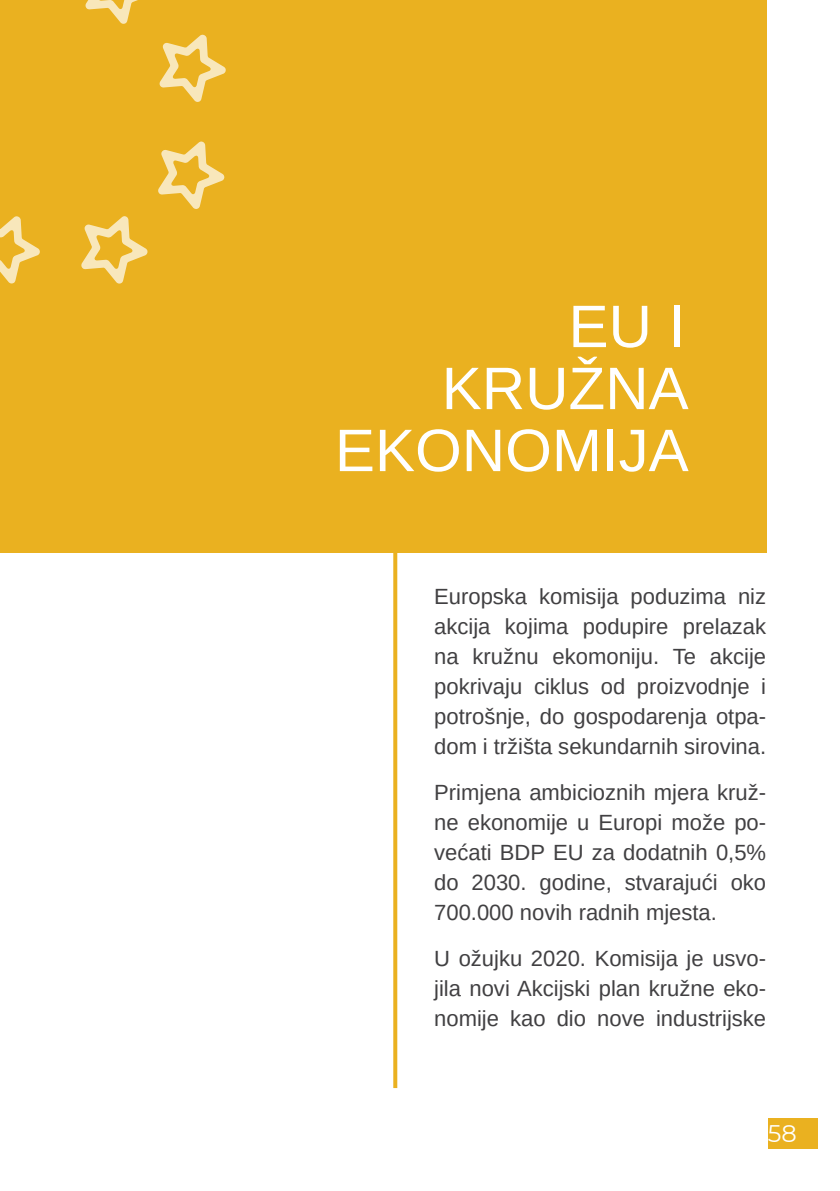
<style>
.page{position:relative;width:840px;height:1191px;background:#fff}
.page>*{position:absolute;margin:0;border:0;box-sizing:border-box;transform-origin:0 0}
.t1{font:60px/62px "Arimo";color:#fff;text-align:right}
.t2{font:24px "Montserrat";color:#fff}
.t3{font:22px/30px "Arimo";color:#414042;text-align:justify}
</style>
<div class="page">
<div style="left:0;top:0;width:765px;height:552px;background:#eab120"></div>
<svg style="left:0;top:216px;width:40px;height:68px"></svg>
<svg style="left:81px;top:141px;width:144px;height:143px"></svg>
<svg style="left:85px;top:0;width:141px;height:102px"></svg>
<div style="left:767px;top:1118px;width:49px;height:31px;background:#eab120"></div>
<svg style="left:393px;top:552px;width:4px;height:536px;background:#ebb62f"></svg>
<h1 class="t1" style="left:335px;top:296px;width:355px">EU I<br>KRUŽNA<br>EKONOMIJA</h1>
<p class="t3" style="left:434px;top:581px;width:333px">Europska komisija poduzima niz akcija kojima podupire prelazak na kružnu ekomoniju. Te akcije pokrivaju ciklus od proizvodnje i potrošnje, do gospodarenja otpa&shy;dom i tržišta sekundarnih sirovina.</p>
<p class="t3" style="left:434px;top:777px;width:333px">Primjena ambicioznih mjera kruž&shy;ne ekonomije u Europi može po&shy;većati BDP EU za dodatnih 0,5% do 2030. godine, stvarajući oko 700.000 novih radnih mjesta.</p>
<p class="t3" style="left:434px;top:943px;width:333px">U ožujku 2020. Komisija je usvo&shy;jila novi Akcijski plan kružne eko&shy;nomije kao dio nove industrijske</p>
<p class="t2" style="left:767px;top:1116px;width:30px">58</p>
</div>
